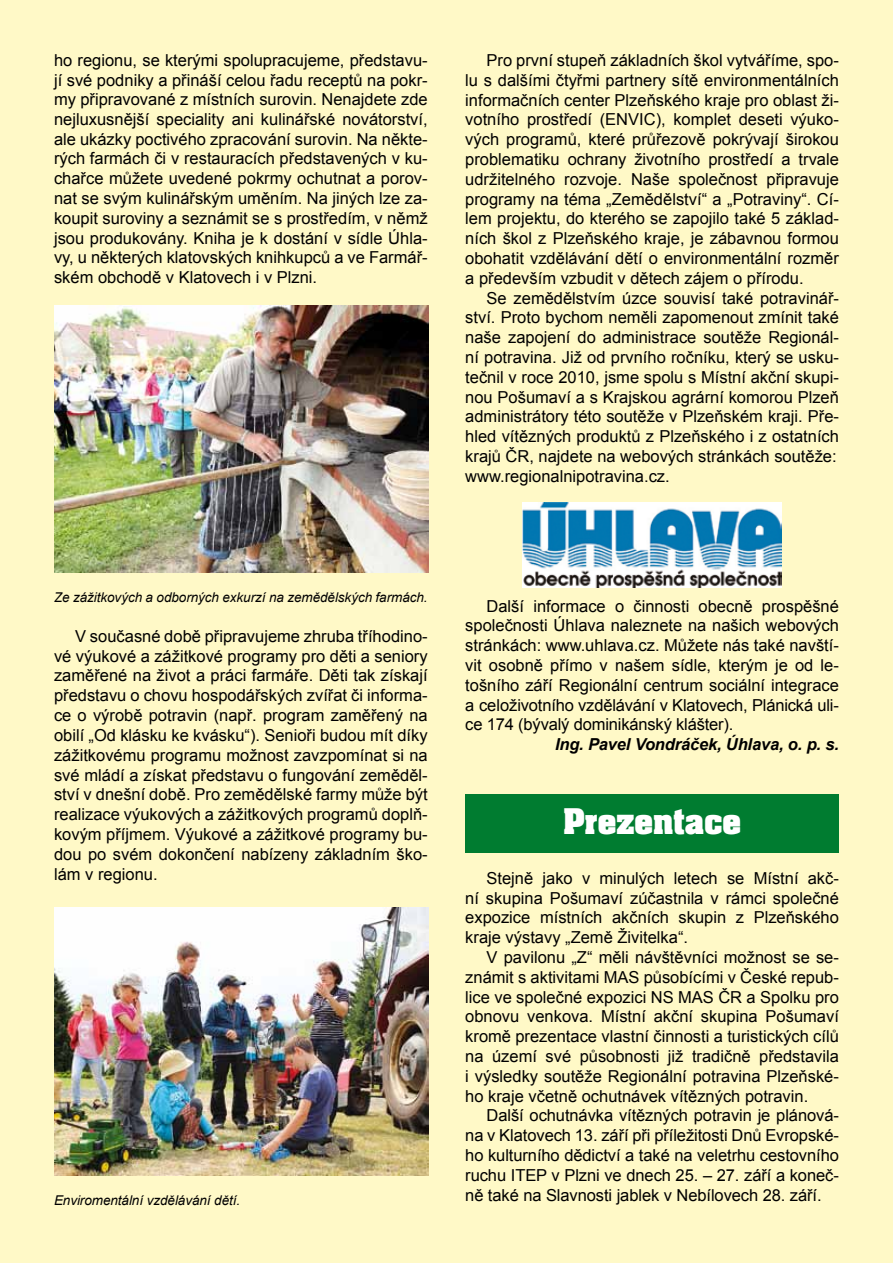
<style>
.page{position:relative;width:893px;height:1263px;background:#fff9c7}
.page>*{position:absolute;margin:0;border:0;box-sizing:border-box;transform-origin:0 0}
.t1{font:30px "Aardvark CE Bold";color:#fff}
.t2{font:16.5px/19.8px "Arial";color:#000;text-align:justify}
.t3{font:italic 700 16.5px "Arial";letter-spacing:-.01em;color:#000}
.t4{font:italic 13.5px "Arial";letter-spacing:-.005em;color:#000}
</style>
<div class="page">
<div style="left:465px;top:794px;width:374px;height:58px;background:#007c30"></div>
<img style="left:54px;top:305px;width:374px;height:268px">
<img style="left:54px;top:908px;width:374px;height:267px">
<img style="left:522px;top:502px;width:260px;height:85px">
<p class="t2" style="left:54px;top:50px;width:375px">ho regionu, se kterými spolupracujeme, představu&shy;jí své podniky a přináší celou řadu receptů na pokr&shy;my připravované z místních surovin. Nenajdete zde nejluxusnější speciality ani kulinářské novátorství, ale ukázky poctivého zpracování surovin. Na někte&shy;rých farmách či v restauracích představených v ku&shy;chařce můžete uvedené pokrmy ochutnat a porov&shy;nat se svým kulinářským uměním. Na jiných lze za&shy;koupit suroviny a seznámit se s prostředím, v němž jsou produkovány. Kniha je k dostání v sídle Úhla&shy;vy, u některých klatovských knihkupců a ve Farmář&shy;ském obchodě v Klatovech i v Plzni.</p>
<p class="t2" style="left:465px;top:50px;width:375px;text-indent:21px">Pro první stupeň základních škol vytváříme, spo&shy;lu s dalšími čtyřmi partnery sítě environmentálních informačních center Plzeňského kraje pro oblast ži&shy;votního prostředí (ENVIC), komplet deseti výuko&shy;vých programů, které průřezově pokrývají širokou problematiku ochrany životního prostředí a trvale udržitelného rozvoje. Naše společnost připravuje programy na téma „Zemědělství“ a „Potraviny“. Cí&shy;lem projektu, do kterého se zapojilo také 5 základ&shy;ních škol z Plzeňského kraje, je zábavnou formou obohatit vzdělávání dětí o environmentální rozměr a především vzbudit v dětech zájem o přírodu.</p>
<p class="t2" style="left:465px;top:288px;width:375px;text-align:left;text-indent:21px">Se zemědělstvím úzce souvisí také potravinář&shy;ství. Proto bychom neměli zapomenout zmínit také naše zapojení do administrace soutěže Regionál&shy;ní potravina. Již od prvního ročníku, který se usku&shy;tečnil v roce 2010, jsme spolu s Místní akční skupi&shy;nou Pošumaví a s Krajskou agrární komorou Plzeň administrátory této soutěže v Plzeňském kraji. Pře&shy;hled vítězných produktů z Plzeňského i z ostatních krajů ČR, najdete na webových stránkách soutěže: www.regionalnipotravina.cz.</p>
<p class="t4" style="left:54px;top:589px;width:375px">Ze zážitkových a odborných exkurzí na zemědělských farmách.</p>
<p class="t2" style="left:54px;top:626px;width:375px;text-indent:21px">V současné době připravujeme zhruba tříhodino&shy;vé výukové a zážitkové programy pro děti a seniory zaměřené na život a práci farmáře. Děti tak získají představu o chovu hospodářských zvířat či informa&shy;ce o výrobě potravin (např. program zaměřený na obilí „Od klásku ke kvásku“). Senioři budou mít díky zážitkovému programu možnost zavzpomínat si na své mládí a získat představu o fungování zeměděl&shy;ství v dnešní době. Pro zemědělské farmy může být realizace výukových a zážitkových programů doplň&shy;kovým příjmem. Výukové a zážitkové programy bu&shy;dou po svém dokončení nabízeny základním ško&shy;lám v regionu.</p>
<p class="t4" style="left:54px;top:1191px;width:188px">Enviromentální vzdělávání dětí.</p>
<p class="t2" style="left:465px;top:596px;width:375px;text-indent:21px">Další informace o činnosti obecně prospěšné společnosti Úhlava naleznete na našich webových stránkách: www.uhlava.cz. Můžete nás také navští&shy;vit osobně přímo v našem sídle, kterým je od le&shy;tošního září Regionální centrum sociální integrace a celoživotního vzdělávání v Klatovech, Plánická uli&shy;ce 174 (bývalý dominikánský klášter).</p>
<p class="t3" style="left:555px;top:733px;width:285px">Ing. Pavel Vondráček, Úhlava, o. p. s.</p>
<h1 class="t1" style="left:563px;top:801px;width:180px">Prezentace</h1>
<p class="t2" style="left:465px;top:868px;width:375px;text-indent:21px">Stejně jako v minulých letech se Místní akč&shy;ní skupina Pošumaví zúčastnila v rámci společné expozice místních akčních skupin z Plzeňského kraje výstavy „Země Živitelka“.</p>
<p class="t2" style="left:465px;top:947px;width:375px;text-indent:21px">V pavilonu „Z“ měli návštěvníci možnost se se&shy;známit s aktivitami MAS působícími v České repub&shy;lice ve společné expozici NS MAS ČR a Spolku pro obnovu venkova. Místní akční skupina Pošumaví kromě prezentace vlastní činnosti a turistických cílů na území své působnosti již tradičně představila i výsledky soutěže Regionální potravina Plzeňské&shy;ho kraje včetně ochutnávek vítězných potravin.</p>
<p class="t2" style="left:465px;top:1106px;width:375px;text-indent:21px">Další ochutnávka vítězných potravin je plánová&shy;na v Klatovech 13. září při příležitosti Dnů Evropské&shy;ho kulturního dědictví a také na veletrhu cestovního ruchu ITEP v Plzni ve dnech 25. – 27. září a koneč&shy;ně také na Slavnosti jablek v Nebílovech 28. září.</p>
</div>
